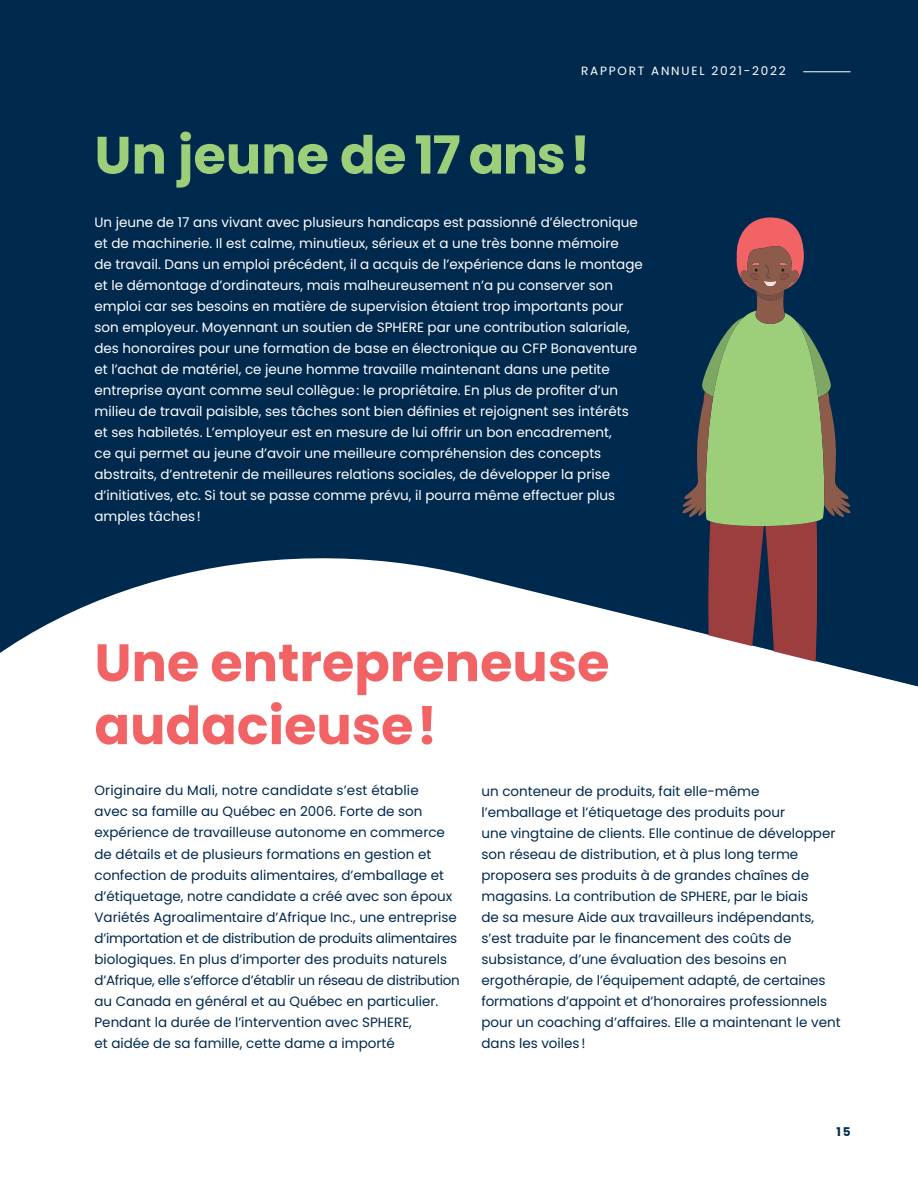
<style>
.page{position:relative;width:918px;height:1188px;background:#00294e}
.page>*{position:absolute;margin:0;border:0;box-sizing:border-box;transform-origin:0 0}
.t1{font:700 52.5px/63px "Poppins";color:#f16364}
.t2{font:700 52.5px "Poppins";color:#9dcf7b}
.t3{font:13.5px/21px "Poppins";color:#00294e}
.t4{font:13.5px/21px "Poppins";color:#fff}
.t5{font:12px "Poppins";letter-spacing:.15em;color:#fff}
.t6{font:700 12px "Poppins";color:#00294e}
</style>
<div class="page">
<div style="left:0;top:558px;width:918px;height:630px;background:#fff"></div>
<svg style="left:682px;top:218px;width:169px;height:395px"></svg>
<svg style="left:617px;top:613px;width:301px;height:214px;background:#dbdbdf"></svg>
<hr style="left:803px;top:71px;width:47px;height:1px;background:#fff">
<p class="t5" style="left:581px;top:63px;width:206px">RAPPORT ANNUEL 2021-2022</p>
<h1 class="t2" style="left:94px;top:125px;width:497px">Un jeune de 17 ans !</h1>
<p class="t4" style="left:94px;top:212px;width:550px">Un jeune de 17 ans vivant avec plusieurs handicaps est passionné d’électronique et de machinerie. Il est calme, minutieux, sérieux et a une très bonne mémoire<br>de travail. Dans un emploi précédent, il a acquis de l’expérience dans le montage et le démontage d’ordinateurs, mais malheureusement n’a pu conserver son emploi car ses besoins en matière de supervision étaient trop importants pour son employeur. Moyennant un soutien de SPHERE par une contribution salariale, des honoraires pour une formation de base en électronique au CFP Bonaventure et l’achat de matériel, ce jeune homme travaille maintenant dans une petite entreprise ayant comme seul collègue: le propriétaire. En plus de profiter d’un milieu de travail paisible, ses tâches sont bien définies et rejoignent ses intérêts et ses habiletés. L’employeur est en mesure de lui offrir un bon encadrement,<br>ce qui permet au jeune d’avoir une meilleure compréhension des concepts abstraits, d’entretenir de meilleures relations sociales, de développer la prise d’initiatives, etc. Si tout se passe comme prévu, il pourra même effectuer plus amples tâches!</p>
<h1 class="t1" style="left:94px;top:632px;width:516px">Une entrepreneuse audacieuse!</h1>
<p class="t3" style="left:94px;top:780px;width:367px">Originaire du Mali, notre candidate s’est établie<br>avec sa famille au Québec en 2006. Forte de son expérience de travailleuse autonome en commerce de détails et de plusieurs formations en gestion et confection de produits alimentaires, d’emballage et d’étiquetage, notre candidate a créé avec son époux Variétés Agroalimentaire d’Afrique Inc., une entreprise d’importation et de distribution de produits alimentaires biologiques. En plus d’importer des produits naturels d’Afrique, elle s’efforce d’établir un réseau de distribution au Canada en général et au Québec en particulier.<br>Pendant la durée de l’intervention avec SPHERE,<br>et aidée de sa famille, cette dame a importé</p>
<p class="t3" style="left:482px;top:780px;width:361px">un conteneur de produits, fait elle-même l’emballage et l’étiquetage des produits pour<br>une vingtaine de clients. Elle continue de développer son réseau de distribution, et à plus long terme proposera ses produits à de grandes chaînes de magasins. La contribution de SPHERE, par le biais<br>de sa mesure Aide aux travailleurs indépendants, s’est traduite par le financement des coûts de subsistance, d’une évaluation des besoins en ergothérapie, de l’équipement adapté, de certaines formations d’appoint et d’honoraires professionnels pour un coaching d’affaires. Elle a maintenant le vent dans les voiles!</p>
<p class="t6" style="left:836px;top:1125px;width:16px">15</p>
</div>
